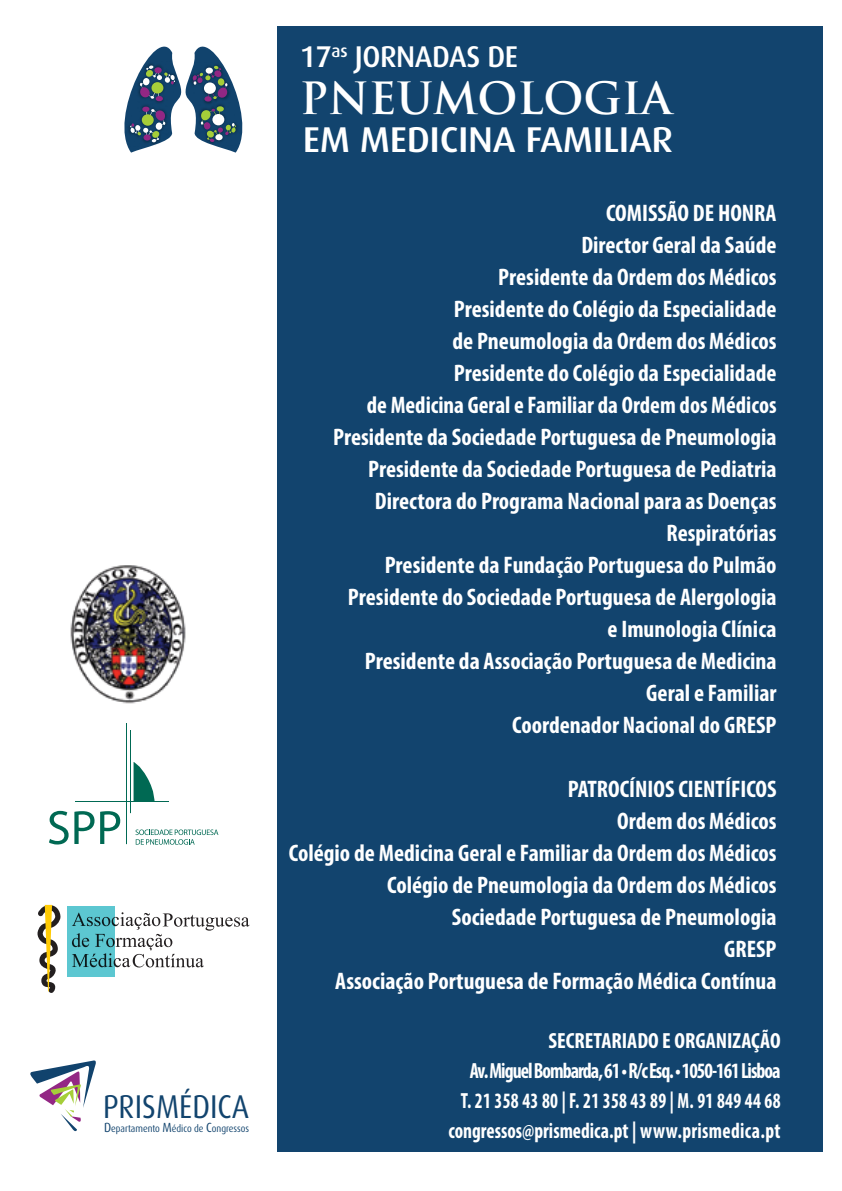
<style>
.page{position:relative;width:842px;height:1191px;background:#fff}
.page>*{position:absolute;margin:0;border:0;box-sizing:border-box;transform-origin:0 0}
.t1{font:700 43.4px "Trajan Pro";color:#fff}
.t2{font:500 35.8px "Dax";letter-spacing:-.01em;color:#fff;scale:1.07 1}
.t3{font:33px "Dax";color:#12446e;scale:.9 1}
.t4{font:500 30px "Dax";letter-spacing:-.015em;color:#fff}
.t5{font:700 condensed 24px/32px "Myriad Pro";color:#fff;text-align:right}
.t6{font:700 condensed 22px/30px "Myriad Pro";color:#fff;text-align:right}
.t7{font:10px "Dax";color:#12446e;scale:.9 1}
.s1{font-size:13.2px}
</style>
<div class="page">
<img style="left:70px;top:565px;width:116px;height:139px">
<hr style="left:126px;top:723px;width:1px;height:121px;background:#006953">
<hr style="left:130px;top:730px;width:1px;height:83px;background:#006953">
<hr style="left:76px;top:801px;width:93px;height:1px;background:#006953">
<svg style="left:134px;top:762px;width:21px;height:39px"></svg>
<svg style="left:49px;top:811px;width:71px;height:33px"></svg>
<svg style="left:135px;top:829px;width:83px;height:15px"></svg>
<div style="left:277px;top:26px;width:545px;height:1125px;background:#12446e"></div>
<svg style="left:124px;top:46px;width:119px;height:107px"></svg>
<svg style="left:30px;top:1060px;width:66px;height:71px"></svg>
<div style="left:67px;top:906px;width:48px;height:71px;background:#5cc7d1"></div>
<svg style="left:72px;top:912px;width:177px;height:55px"></svg>
<svg style="left:37px;top:905px;width:24px;height:88px"></svg>
<h3 class="t3" style="left:103px;top:1088px;width:164px">PRISMÉDICA</h3>
<p class="t7" style="left:104px;top:1122px;width:163px"><span class="s1">D</span>epartamento <span class="s1">M</span>édico de <span class="s1">C</span>ongressos</p>
<p class="t4" style="left:300px;top:40px;width:220px">17<sup>as</sup> JORNADAS DE</p>
<h1 class="t1" style="left:300px;top:71px;width:373px">PNEUMOLOGIA</h1>
<h2 class="t2" style="left:303px;top:119px;width:348px">EM MEDICINA FAMILIAR</h2>
<p class="t5" style="left:333px;top:196px;width:445px">COMISSÃO DE HONRA<br>Director Geral da Saúde<br>Presidente da Ordem dos Médicos<br>Presidente do Colégio da Especialidade<br>de Pneumologia da Ordem dos Médicos<br>Presidente do Colégio da Especialidade<br>de Medicina Geral e Familiar da Ordem dos Médicos Presidente da Sociedade Portuguesa de Pneumologia Presidente da Sociedade Portuguesa de Pediatria Directora do Programa Nacional para as Doenças Respiratórias<br>Presidente da Fundação Portuguesa do Pulmão Presidente do Sociedade Portuguesa de Alergologia e Imunologia Clínica<br>Presidente da Associação Portuguesa de Medicina Geral e Familiar<br>Coordenador Nacional do GRESP</p>
<p class="t5" style="left:289px;top:772px;width:489px">PATROCÍNIOS CIENTÍFICOS<br>Ordem dos Médicos<br>Colégio de Medicina Geral e Familiar da Ordem dos Médicos Colégio de Pneumologia da Ordem dos Médicos<br>Sociedade Portuguesa de Pneumologia<br>GRESP<br>Associação Portuguesa de Formação Médica Contínua</p>
<p class="t6" style="left:448px;top:1025px;width:334px">SECRETARIADO E ORGANIZAÇÃO<br>Av. Miguel Bombarda, 61 • R/c Esq. • 1050-161 Lisboa<br>T. 21 358 43 80 | F. 21 358 43 89 | M. 91 849 44 68 congressos@prismedica.pt | www.prismedica.pt</p>
</div>
